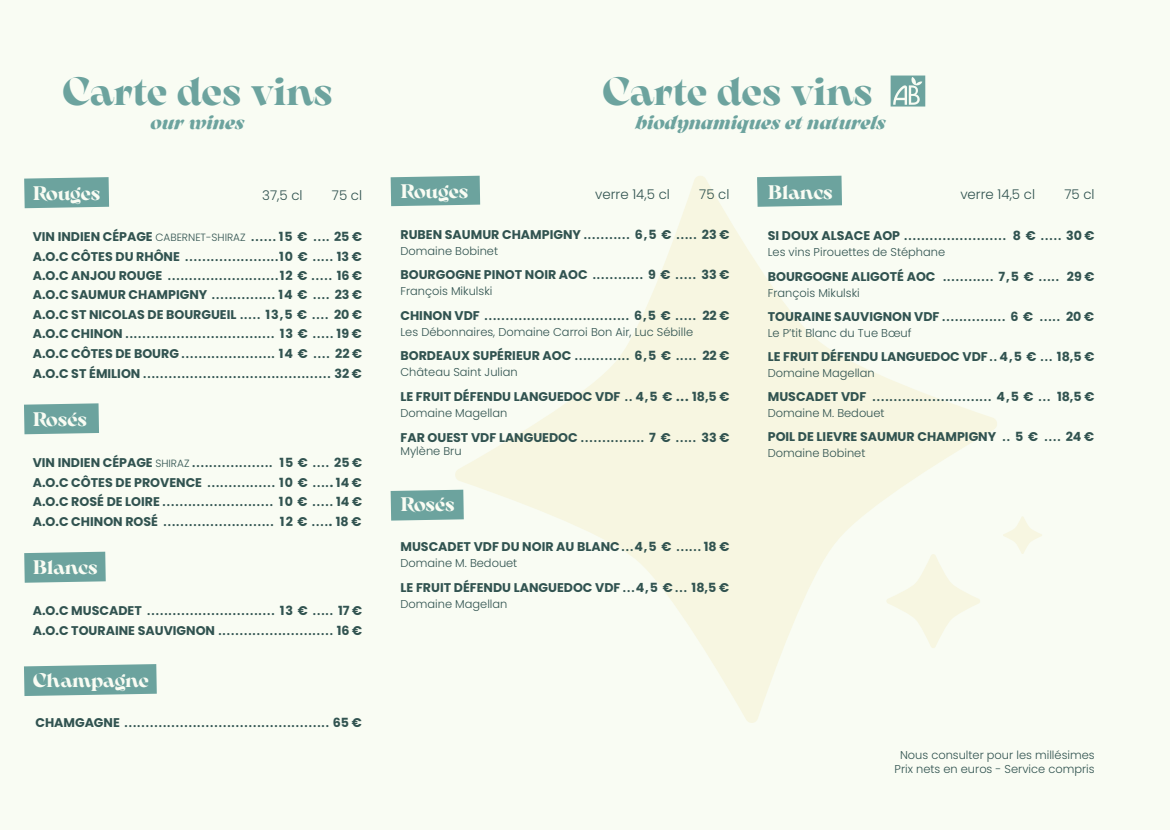
<style>
.page{position:relative;width:1170px;height:830px;background:#fff}
.page>*{position:absolute;margin:0;border:0;box-sizing:border-box;transform-origin:0 0}
.t1{font:700 39.15px "Arsenica Trial";color:#6ca39e}
.t2{font:700 19.5px "Arsenica Trial";color:#f9fcf3}
.t3{font:italic 700 19.5px "Arsenica Trial";color:#6ca39e}
.t4{font:300 13.35px "Poppins";color:#315350}
.t5{font:600 12.6px "Poppins";color:#315350}
.t6{font:700 12.6px "Poppins";color:#315350}
.t7{font:300 11.4px "Poppins";color:#315350}
.s1{font-weight:300;font-size:10.5px}
.s2{font-weight:600}
.s3{font-weight:700}
</style>
<div class="page">
<div style="left:0;top:0;width:1169px;height:829px;background:#f9fcf3"></div>
<svg style="left:455px;top:175px;width:542px;height:548px"></svg>
<svg style="left:24px;top:177px;width:85px;height:31px;background:#73a7a2"></svg>
<svg style="left:24px;top:403px;width:75px;height:31px;background:#73a7a2"></svg>
<svg style="left:24px;top:551px;width:82px;height:31px;background:#74a8a3"></svg>
<svg style="left:24px;top:664px;width:133px;height:31px;background:#73a7a2"></svg>
<svg style="left:390px;top:176px;width:90px;height:30px;background:#72a7a2"></svg>
<svg style="left:390px;top:489px;width:74px;height:31px;background:#75a8a3"></svg>
<svg style="left:757px;top:176px;width:85px;height:31px;background:#73a7a2"></svg>
<svg style="left:890px;top:75px;width:35px;height:31px"></svg>
<svg style="left:885px;top:553px;width:95px;height:95px"></svg>
<svg style="left:1003px;top:516px;width:39px;height:38px"></svg>
<p class="t1" style="left:62px;top:63px;width:272px">Carte des vins</p>
<p class="t3" style="left:151px;top:107px;width:95px">our wines</p>
<p class="t1" style="left:602px;top:63px;width:272px">Carte des vins</p>
<p class="t3" style="left:635px;top:107px;width:251px">biodynamiques et naturels</p>
<p class="t2" style="left:33px;top:178px;width:69px">Rouges</p>
<p class="t6" style="left:33px;top:229px;width:331px">VIN INDIEN CÉPAGE <span class="s1">CABERNET-SHIRAZ</span> <span class="s2">......</span> 15 € <span class="s2">....</span> 25 €</p>
<p class="t5" style="left:33px;top:249px;width:330px"><span class="s3">A.O.C CÔTES DU RHÔNE</span> ...................... <span class="s3">10 €</span> ..... <span class="s3">13 €</span></p>
<p class="t5" style="left:33px;top:268px;width:331px"><span class="s3">A.O.C ANJOU ROUGE</span> .......................... <span class="s3">12 €</span> ..... <span class="s3">16 €</span></p>
<p class="t6" style="left:33px;top:287px;width:331px">A.O.C SAUMUR CHAMPIGNY <span class="s2">...............</span> 14 € <span class="s2">....</span> 23 €</p>
<p class="t6" style="left:33px;top:307px;width:331px">A.O.C ST NICOLAS DE BOURGUEIL <span class="s2">.....</span> 13,5 € <span class="s2">....</span> 20 €</p>
<p class="t5" style="left:33px;top:326px;width:330px"><span class="s3">A.O.C CHINON</span> ................................... <span class="s3">13 €</span> ..... <span class="s3">19 €</span></p>
<p class="t5" style="left:33px;top:345px;width:331px"><span class="s3">A.O.C CÔTES DE BOURG</span> ...................... <span class="s3">14 €</span> .... <span class="s3">22 €</span></p>
<p class="t5" style="left:33px;top:366px;width:330px"><span class="s3">A.O.C ST ÉMILION</span> ............................................ <span class="s3">32 €</span></p>
<p class="t2" style="left:33px;top:404px;width:56px">Rosés</p>
<p class="t5" style="left:33px;top:455px;width:331px"><span class="s3">VIN INDIEN CÉPAGE</span> <span class="s1">SHIRAZ</span> ................... <span class="s3">15 €</span> .... <span class="s3">25 €</span></p>
<p class="t6" style="left:33px;top:475px;width:331px">A.O.C CÔTES DE PROVENCE <span class="s2">................</span> 10 € <span class="s2">....</span>. 14 €</p>
<p class="t5" style="left:33px;top:494px;width:331px"><span class="s3">A.O.C ROSÉ DE LOIRE</span> .......................... <span class="s3">10 €</span> ..... <span class="s3">14 €</span></p>
<p class="t5" style="left:33px;top:514px;width:330px"><span class="s3">A.O.C CHINON ROSÉ</span> .......................... <span class="s3">12 €</span> ....<span class="s3">. 18 €</span></p>
<p class="t2" style="left:33px;top:553px;width:67px">Blancs</p>
<p class="t5" style="left:33px;top:603px;width:331px"><span class="s3">A.O.C MUSCADET</span> .............................. <span class="s3">13 €</span> ..... <span class="s3">17 €</span></p>
<p class="t5" style="left:33px;top:622px;width:331px"><span class="s3">A.O.C TOURAINE SAUVIGNON</span> ........................... <span class="s3">16 €</span></p>
<p class="t2" style="left:33px;top:665px;width:118px">Champagne</p>
<p class="t5" style="left:35px;top:715px;width:328px"><span class="s3">CHAMGAGNE</span> ................................................ <span class="s3">65 €</span></p>
<p class="t4" style="left:262px;top:187px;width:42px">37,5 cl</p>
<p class="t4" style="left:332px;top:187px;width:32px">75 cl</p>
<p class="t2" style="left:400px;top:177px;width:69px">Rouges</p>
<p class="t6" style="left:400px;top:227px;width:330px">RUBEN SAUMUR CHAMPIGNY <span class="s2">...........</span> 6,5 € <span class="s2">.....</span> 23 €</p>
<p class="t7" style="left:400px;top:244px;width:99px">Domaine Bobinet</p>
<p class="t6" style="left:400px;top:267px;width:330px">BOURGOGNE PINOT NOIR AOC <span class="s2">............</span> 9 € <span class="s2">.....</span> 33 €</p>
<p class="t7" style="left:400px;top:284px;width:93px">François Mikulski</p>
<p class="t5" style="left:400px;top:308px;width:330px"><span class="s3">CHINON VDF</span> .................................. <span class="s3">6,5 €</span> ..... <span class="s3">22 €</span></p>
<p class="t7" style="left:400px;top:325px;width:294px">Les Débonnaires, Domaine Carroi Bon Air, Luc Sébille</p>
<p class="t6" style="left:400px;top:348px;width:330px">BORDEAUX SUPÉRIEUR AOC <span class="s2">.............</span> 6,5 € <span class="s2">.....</span> 22 €</p>
<p class="t7" style="left:400px;top:365px;width:119px">Château Saint Julian</p>
<p class="t6" style="left:400px;top:389px;width:330px">LE FRUIT DÉFENDU LANGUEDOC VDF <span class="s2">..</span> 4,5 € ... 18,5 €</p>
<p class="t7" style="left:400px;top:406px;width:108px">Domaine Magellan</p>
<p class="t6" style="left:400px;top:429px;width:330px">FAR OUEST VDF LANGUEDOC <span class="s2">...............</span> 7 € <span class="s2">.....</span> 33 €</p>
<p class="t7" style="left:400px;top:444px;width:63px">Mylène Bru</p>
<p class="t2" style="left:400px;top:489px;width:56px">Rosés</p>
<p class="t6" style="left:400px;top:539px;width:330px">MUSCADET VDF DU NOIR AU BLANC <span class="s2">...</span>4,5 € <span class="s2">......</span> 18 €</p>
<p class="t7" style="left:400px;top:556px;width:118px">Domaine M. Bedouet</p>
<p class="t6" style="left:400px;top:580px;width:330px">LE FRUIT DÉFENDU LANGUEDOC VDF <span class="s2">...</span>4,5 € <span class="s2">...</span> 18,5 €</p>
<p class="t7" style="left:400px;top:597px;width:108px">Domaine Magellan</p>
<p class="t4" style="left:595px;top:187px;width:76px">verre 14,5 cl</p>
<p class="t4" style="left:699px;top:187px;width:32px">75 cl</p>
<p class="t2" style="left:767px;top:177px;width:67px">Blancs</p>
<p class="t4" style="left:960px;top:187px;width:76px">verre 14,5 cl</p>
<p class="t4" style="left:1064px;top:187px;width:32px">75 cl</p>
<p class="t5" style="left:767px;top:228px;width:328px"><span class="s3">SI DOUX ALSACE AOP</span> ........................ <span class="s3">8 €</span> ..... <span class="s3">30 €</span></p>
<p class="t7" style="left:767px;top:245px;width:179px">Les vins Pirouettes de Stéphane</p>
<p class="t6" style="left:767px;top:269px;width:328px">BOURGOGNE ALIGOTÉ AOC <span class="s2">............</span> 7,5 € <span class="s2">.....</span> 29 €</p>
<p class="t7" style="left:767px;top:286px;width:93px">François Mikulski</p>
<p class="t6" style="left:767px;top:309px;width:328px">TOURAINE SAUVIGNON VDF <span class="s2">...............</span> 6 € <span class="s2">.....</span> 20 €</p>
<p class="t7" style="left:767px;top:326px;width:145px">Le P’tit Blanc du Tue Bœuf</p>
<p class="t6" style="left:767px;top:349px;width:328px">LE FRUIT DÉFENDU LANGUEDOC VDF <span class="s2">..</span> 4,5 € <span class="s2">...</span> 18,5 €</p>
<p class="t7" style="left:767px;top:366px;width:108px">Domaine Magellan</p>
<p class="t5" style="left:767px;top:389px;width:328px"><span class="s3">MUSCADET VDF</span> ............................ <span class="s3">4,5 €</span> ... <span class="s3">18,5 €</span></p>
<p class="t7" style="left:767px;top:406px;width:118px">Domaine M. Bedouet</p>
<p class="t6" style="left:767px;top:429px;width:328px">POIL DE LIEVRE SAUMUR CHAMPIGNY <span class="s2">..</span> 5 € <span class="s2">....</span> 24 €</p>
<p class="t7" style="left:767px;top:446px;width:99px">Domaine Bobinet</p>
<p class="t7" style="left:900px;top:748px;width:196px">Nous consulter pour les millésimes</p>
<p class="t7" style="left:894px;top:761px;width:201px">Prix nets en euros - Service compris</p>
</div>
